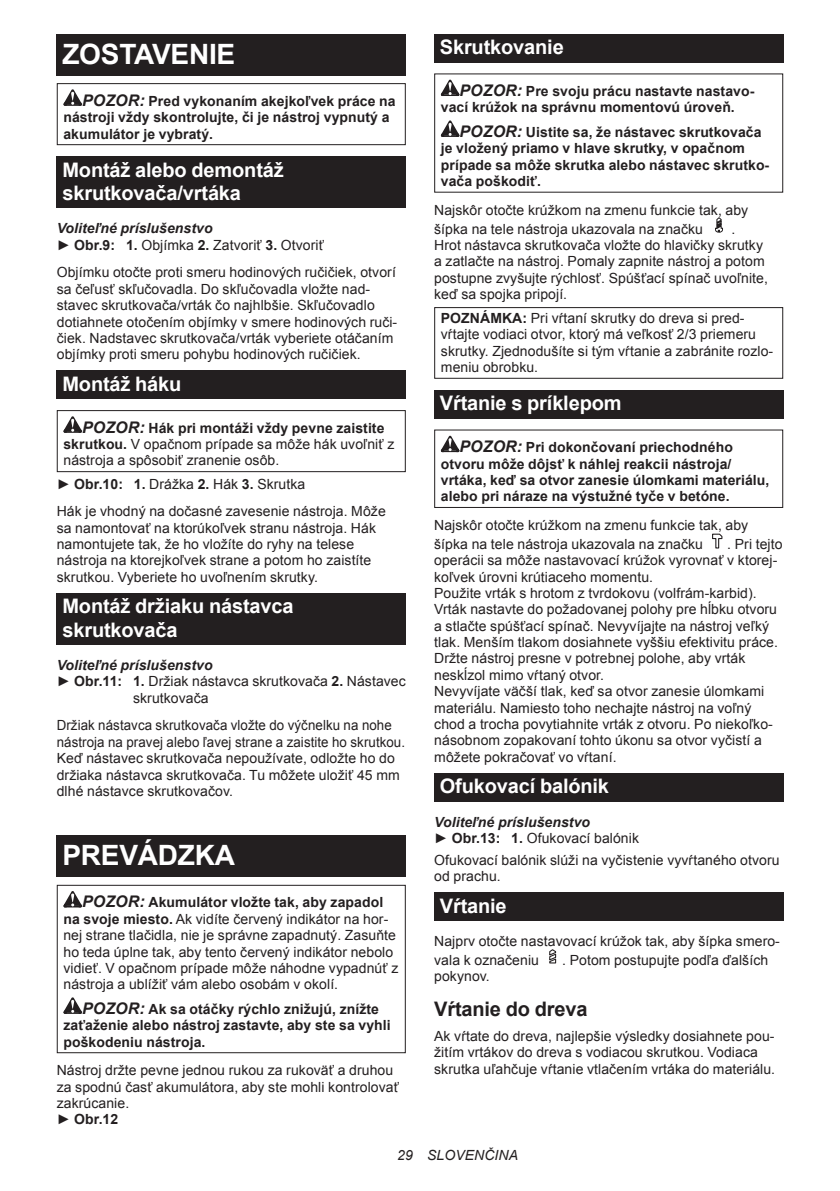
<style>
.page{position:relative;width:840px;height:1191px;background:#fff}
.page>*{position:absolute;margin:0;border:0;box-sizing:border-box;transform-origin:0 0}
.t1{font:700 28px "Arial";letter-spacing:-.01em;color:#fff}
.t2{font:700 20px/23.4px "Arial";letter-spacing:-.01em;color:#fff}
.t3{font:700 20px "Arial";letter-spacing:-.01em;color:#231f20}
.t4{font:14px/16.4px "Arial";letter-spacing:.005em;color:#231f20}
.t5{font:700 14px/16.4px "Arial";letter-spacing:.005em;color:#231f20}
.t6{font:14px/16.4px "Arial";letter-spacing:.005em;color:#231f20;scale:.95 1}
.t7{font:italic 700 14px/16.4px "Arial";letter-spacing:.005em;color:#231f20}
.t8{font:italic 14px "Arial";letter-spacing:.005em;color:#231f20}
.s1{font-style:italic;font-size:16px}
.s2{font-weight:700;font-style:italic}
.s3{font-weight:700}
.s4{font-weight:700;font-style:italic;font-size:16px}
.s5{font-weight:400;font-style:normal}
.s6{font-style:normal}
</style>
<div class="page">
<div style="left:57px;top:34px;width:348px;height:41px;background:#231f20"></div>
<svg style="left:63px;top:89px;width:19px;height:17px"></svg>
<div style="left:57px;top:83px;width:348px;height:62px;border:1px solid #231f20"></div>
<div style="left:57px;top:156px;width:348px;height:52px;background:#231f20"></div>
<div style="left:57px;top:371px;width:348px;height:28px;background:#231f20"></div>
<svg style="left:63px;top:416px;width:19px;height:17px"></svg>
<div style="left:57px;top:410px;width:348px;height:62px;border:1px solid #231f20"></div>
<div style="left:57px;top:593px;width:348px;height:52px;background:#231f20"></div>
<div style="left:57px;top:835px;width:348px;height:41px;background:#231f20"></div>
<svg style="left:63px;top:891px;width:19px;height:16px"></svg>
<svg style="left:63px;top:997px;width:19px;height:16px"></svg>
<div style="left:57px;top:884px;width:348px;height:169px;border:1px solid #231f20"></div>
<div style="left:434px;top:34px;width:348px;height:29px;background:#231f20"></div>
<svg style="left:440px;top:80px;width:19px;height:16px"></svg>
<svg style="left:440px;top:120px;width:19px;height:17px"></svg>
<svg style="left:715px;top:217px;width:7px;height:16px"></svg>
<div style="left:434px;top:307px;width:348px;height:72px;border:1px solid #231f20"></div>
<div style="left:434px;top:390px;width:348px;height:28px;background:#231f20"></div>
<svg style="left:440px;top:436px;width:19px;height:16px"></svg>
<div style="left:434px;top:429px;width:348px;height:79px;border:1px solid #231f20"></div>
<svg style="left:712px;top:533px;width:11px;height:16px"></svg>
<div style="left:434px;top:773px;width:348px;height:28px;background:#231f20"></div>
<div style="left:434px;top:892px;width:348px;height:29px;background:#231f20"></div>
<svg style="left:549px;top:949px;width:7px;height:15px"></svg>
<h1 class="t1" style="left:62px;top:43px;width:174px">ZOSTAVENIE</h1>
<p class="t5" style="left:63px;top:93px;width:333px;text-indent:19px"><span class="s1">POZOR:</span> Pred vykonaním akejkoľvek práce na nástroji vždy skontrolujte, či je nástroj vypnutý a akumulátor je vybratý.</p>
<h2 class="t2" style="left:62px;top:158px;width:223px">Montáž alebo demontáž skrutkovača/vrtáka</h2>
<p class="t4" style="left:57px;top:220px;width:268px"><span class="s2">Voliteľné príslušenstvo<br></span>► <span class="s3">Obr.9: 1.</span> Objímka <span class="s3">2.</span> Zatvoriť <span class="s3">3.</span> Otvoriť</p>
<p class="t4" style="left:57px;top:264px;width:342px">Objímku otočte proti smeru hodinových ručičiek, otvorí sa čeľusť skľučovadla. Do skľučovadla vložte nad&shy;stavec skrutkovača/vrták čo najhlbšie. Skľučovadlo dotiahnete otočením objímky v smere hodinových ruči&shy;čiek. Nadstavec skrutkovača/vrták vyberiete otáčaním objímky proti smeru pohybu hodinových ručičiek.</p>
<h2 class="t2" style="left:62px;top:372px;width:120px">Montáž háku</h2>
<p class="t4" style="left:63px;top:420px;width:332px;text-indent:19px"><span class="s4">POZOR:</span> <span class="s3">Hák pri montáži vždy pevne zaistite skrutkou.</span> V opačnom prípade sa môže hák uvoľniť z nástroja a spôsobiť zranenie osôb.</p>
<p class="t4" style="left:57px;top:470px;width:330px;line-height:27.8px">► <span class="s3">Obr.10: 1.</span> Drážka <span class="s3">2.</span> Hák <span class="s3">3.</span> Skrutka<br>Hák je vhodný na dočasné zavesenie nástroja. Môže</p>
<p class="t4" style="left:57px;top:519px;width:320px">sa namontovať na ktorúkoľvek stranu nástroja. Hák namontujete tak, že ho vložíte do ryhy na telese nástroja na ktorejkoľvek strane a potom ho zaistíte skrutkou. Vyberiete ho uvoľnením skrutky.</p>
<h2 class="t2" style="left:62px;top:595px;width:232px">Montáž držiaku nástavca skrutkovača</h2>
<p class="t7" style="left:57px;top:657px;width:157px">Voliteľné príslušenstvo</p>
<p class="t4" style="left:57px;top:673px;width:350px">► <span class="s3">Obr.11: 1.</span> Držiak nástavca skrutkovača <span class="s3">2.</span> Nástavec</p>
<p class="t4" style="left:133px;top:690px;width:77px">skrutkovača</p>
<p class="t6" style="left:57px;top:717px;width:368px">Držiak nástavca skrutkovača vložte do výčnelku na nohe nástroja na pravej alebo ľavej strane a zaistite ho skrutkou.<br>Keď nástavec skrutkovača nepoužívate, odložte ho do držiaka nástavca skrutkovača. Tu môžete uložiť 45 mm dlhé nástavce skrutkovačov.</p>
<h1 class="t1" style="left:62px;top:845px;width:174px">PREVÁDZKA</h1>
<p class="t4" style="left:63px;top:894px;width:336px;text-indent:19px"><span class="s4">POZOR:</span> <span class="s3">Akumulátor vložte tak, aby zapadol na svoje miesto.</span> Ak vidíte červený indikátor na hor&shy;nej strane tlačidla, nie je správne zapadnutý. Zasuňte ho teda úplne tak, aby tento červený indikátor nebolo vidieť. V opačnom prípade môže náhodne vypadnúť z nástroja a ublížiť vám alebo osobám v okolí.</p>
<p class="t5" style="left:63px;top:1001px;width:328px;text-indent:19px"><span class="s1">POZOR:</span> Ak sa otáčky rýchlo znižujú, znížte zaťaženie alebo nástroj zastavte, aby ste sa vyhli poškodeniu nástroja.</p>
<p class="t4" style="left:57px;top:1062px;width:343px">Nástroj držte pevne jednou rukou za rukoväť a druhou za spodnú časť akumulátora, aby ste mohli kontrolovať zakrúcanie.<br>► <span class="s3">Obr.12</span></p>
<h2 class="t2" style="left:439px;top:37px;width:125px">Skrutkovanie</h2>
<p class="t5" style="left:440px;top:84px;width:315px;text-indent:19px"><span class="s1">POZOR:</span> Pre svoju prácu nastavte nastavo&shy;vací krúžok na správnu momentovú úroveň.</p>
<p class="t5" style="left:440px;top:124px;width:330px;text-indent:19px"><span class="s1">POZOR:</span> Uistite sa, že nástavec skrutkovača je vložený priamo v hlave skrutky, v opačnom prípade sa môže skrutka alebo nástavec skrutko&shy;vača poškodiť.</p>
<p class="t4" style="left:434px;top:200px;width:315px;line-height:18.8px">Najskôr otočte krúžkom na zmenu funkcie tak, aby šípka na tele nástroja ukazovala na značku</p>
<p class="t4" style="left:434px;top:222px;width:335px;text-indent:297px">.<br>Hrot nástavca skrutkovača vložte do hlavičky skrutky a zatlačte na nástroj. Pomaly zapnite nástroj a potom postupne zvyšujte rýchlosť. Spúšťací spínač uvoľnite, keď sa spojka pripojí.</p>
<p class="t4" style="left:440px;top:310px;width:333px"><span class="s3">POZNÁMKA:</span> Pri vŕtaní skrutky do dreva si pred&shy;vŕtajte vodiaci otvor, ktorý má veľkosť 2/3 priemeru skrutky. Zjednodušíte si tým vŕtanie a zabránite rozlo&shy;meniu obrobku.</p>
<h2 class="t2" style="left:439px;top:392px;width:183px">Vŕtanie s príklepom</h2>
<p class="t5" style="left:440px;top:439px;width:330px;text-indent:19px"><span class="s1">POZOR:</span> Pri dokončovaní priechodného otvoru môže dôjsť k náhlej reakcii nástroja/ vrtáka, keď sa otvor zanesie úlomkami materiálu, alebo pri náraze na výstužné tyče v betóne.</p>
<p class="t4" style="left:434px;top:516px;width:315px;line-height:18.8px">Najskôr otočte krúžkom na zmenu funkcie tak, aby šípka na tele nástroja ukazovala na značku</p>
<p class="t4" style="left:434px;top:536px;width:350px;text-indent:293px">. Pri tejto operácii sa môže nastavovací krúžok vyrovnať v ktorej&shy;koľvek úrovni krútiaceho momentu.<br>Použite vrták s hrotom z tvrdokovu (volfrám-karbid).<br>Vrták nastavte do požadovanej polohy pre hĺbku otvoru a stlačte spúšťací spínač. Nevyvíjajte na nástroj veľký tlak. Menším tlakom dosiahnete vyššiu efektivitu práce.<br>Držte nástroj presne v potrebnej polohe, aby vrták neskĺzol mimo vŕtaný otvor.<br>Nevyvíjate väčší tlak, keď sa otvor zanesie úlomkami materiálu. Namiesto toho nechajte nástroj na voľný chod a trocha povytiahnite vrták z otvoru. Po niekoľko&shy;násobnom zopakovaní tohto úkonu sa otvor vyčistí a môžete pokračovať vo vŕtaní.</p>
<h2 class="t2" style="left:439px;top:775px;width:171px">Ofukovací balónik</h2>
<p class="t7" style="left:434px;top:814px;width:206px">Voliteľné príslušenstvo<br><span class="s5">►</span> <span class="s6">Obr.13: 1.</span> <span class="s5">Ofukovací balónik</span></p>
<p class="t4" style="left:434px;top:852px;width:347px">Ofukovací balónik slúži na vyčistenie vyvŕtaného otvoru od prachu.</p>
<h2 class="t2" style="left:439px;top:894px;width:68px">Vŕtanie</h2>
<p class="t4" style="left:434px;top:932px;width:347px;line-height:18.8px">Najprv otočte nastavovací krúžok tak, aby šípka smero&shy;vala k označeniu</p>
<p class="t4" style="left:562px;top:952px;width:207px">. Potom postupujte podľa ďalších</p>
<p class="t4" style="left:434px;top:969px;width:57px">pokynov.</p>
<h2 class="t3" style="left:434px;top:995px;width:155px">Vŕtanie do dreva</h2>
<p class="t4" style="left:434px;top:1028px;width:342px">Ak vŕtate do dreva, najlepšie výsledky dosiahnete pou&shy;žitím vrtákov do dreva s vodiacou skrutkou. Vodiaca skrutka uľahčuje vŕtanie vtlačením vrtáka do materiálu.</p>
<p class="t8" style="left:397px;top:1147px;width:122px">29 SLOVENČINA</p>
</div>
